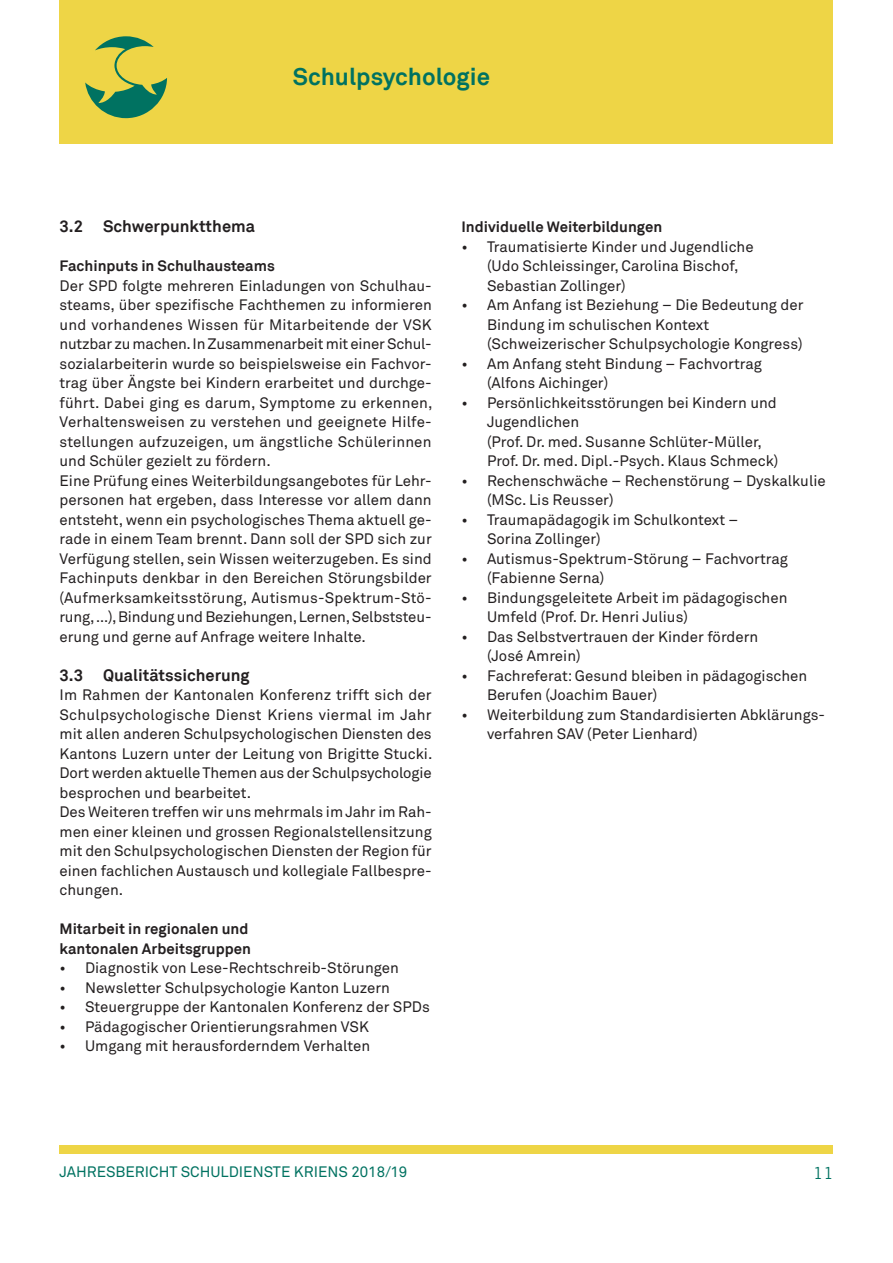
<style>
.page{position:relative;width:893px;height:1263px;background:#fff}
.page>*{position:absolute;margin:0;border:0;box-sizing:border-box;transform-origin:0 0}
.seitentitel{font:700 24px "Akkurat";color:#007261}
.zwischentitel{font:700 16.5px "Akkurat";color:#231f20}
.t1{font:16.5px "Trade Gothic LT Std";color:#007261}
.fliesstext_zweispalt{font:15px/19.5px "Akkurat";color:#231f20}
.untertitel{font:700 15px/19.5px "Akkurat";color:#231f20}
.t2{font:15px "Akkurat";color:#007261}
</style>
<div class="page">
<div style="left:60px;top:1145px;width:773px;height:9px;background:#eed546"></div>
<div style="left:60px;top:0;width:773px;height:144px;background:#eed546"></div>
<svg style="left:85px;top:36px;width:82px;height:82px"></svg>
<p class="seitentitel" style="left:293px;top:62px;width:199px">Schulpsychologie</p>
<p class="zwischentitel" style="left:60px;top:216px;width:197px">3.2 Schwerpunktthema</p>
<p class="untertitel" style="left:60px;top:256px;width:217px">Fachinputs in Schulhausteams</p>
<p class="fliesstext_zweispalt" style="left:60px;top:276px;width:374px;text-align:justify">Der SPD folgte mehreren Einladungen von Schulhau&shy;steams, über spezifische Fachthemen zu informieren und vorhandenes Wissen für Mitarbeitende der VSK nutzbar zu machen. In Zusammenarbeit mit einer Schul&shy;sozialarbeiterin wurde so beispielsweise ein Fachvor&shy;trag über Ängste bei Kindern erarbeitet und durchge&shy;führt. Dabei ging es darum, Symptome zu erkennen, Verhaltensweisen zu verstehen und geeignete Hilfe&shy;stellungen aufzuzeigen, um ängstliche Schülerinnen und Schüler gezielt zu fördern.</p>
<p class="fliesstext_zweispalt" style="left:60px;top:471px;width:374px;text-align:justify">Eine Prüfung eines Weiterbildungsangebotes für Lehr&shy;personen hat ergeben, dass Interesse vor allem dann entsteht, wenn ein psychologisches Thema aktuell ge&shy;rade in einem Team brennt. Dann soll der SPD sich zur Verfügung stellen, sein Wissen weiterzugeben. Es sind Fachinputs denkbar in den Bereichen Störungsbilder (Aufmerksamkeitsstörung, Autismus-Spektrum-Stö&shy;rung, …), Bindung und Beziehungen, Lernen, Selbststeu&shy;erung und gerne auf Anfrage weitere Inhalte.</p>
<p class="zwischentitel" style="left:60px;top:664px;width:192px">3.3 Qualitätssicherung</p>
<p class="fliesstext_zweispalt" style="left:60px;top:686px;width:374px;text-align:justify">Im Rahmen der Kantonalen Konferenz trifft sich der Schulpsychologische Dienst Kriens viermal im Jahr mit allen anderen Schulpsychologischen Diensten des Kantons Luzern unter der Leitung von Brigitte Stucki.<br>Dort werden aktuelle Themen aus der Schulpsychologie besprochen und bearbeitet.</p>
<p class="fliesstext_zweispalt" style="left:60px;top:803px;width:374px;text-align:justify">Des Weiteren treffen wir uns mehrmals im Jahr im Rah&shy;men einer kleinen und grossen Regionalstellensitzung mit den Schulpsychologischen Diensten der Region für einen fachlichen Austausch und kollegiale Fallbespre&shy;chungen.</p>
<p class="untertitel" style="left:60px;top:919px;width:193px">Mitarbeit in regionalen und kantonalen Arbeitsgruppen</p>
<p class="fliesstext_zweispalt" style="left:60px;top:959px;width:341px">• Diagnostik von Lese-Rechtschreib-Störungen</p>
<p class="fliesstext_zweispalt" style="left:60px;top:978px;width:332px">• Newsletter Schulpsychologie Kanton Luzern</p>
<p class="fliesstext_zweispalt" style="left:60px;top:998px;width:372px">• Steuergruppe der Kantonalen Konferenz der SPDs</p>
<p class="fliesstext_zweispalt" style="left:60px;top:1017px;width:311px">• Pädagogischer Orientierungsrahmen VSK</p>
<p class="fliesstext_zweispalt" style="left:60px;top:1037px;width:312px">• Umgang mit herausforderndem Verhalten</p>
<p class="untertitel" style="left:461px;top:217px;width:202px">Individuelle Weiterbildungen</p>
<p class="fliesstext_zweispalt" style="left:487px;top:237px;width:268px;text-indent:-26px">• Traumatisierte Kinder und Jugendliche (Udo Schleissinger, Carolina Bischof,<br>Sebastian Zollinger)</p>
<p class="fliesstext_zweispalt" style="left:487px;top:296px;width:318px;text-indent:-26px">• Am Anfang ist Beziehung – Die Bedeutung der<br>Bindung im schulischen Kontext (Schweizerischer Schulpsychologie Kongress)</p>
<p class="fliesstext_zweispalt" style="left:487px;top:354px;width:276px;text-indent:-26px">• Am Anfang steht Bindung – Fachvortrag (Alfons Aichinger)</p>
<p class="fliesstext_zweispalt" style="left:487px;top:393px;width:293px;text-indent:-26px">• Persönlichkeitsstörungen bei Kindern und Jugendlichen<br>(Prof. Dr. med. Susanne Schlüter-Müller, Prof. Dr. med. Dipl.-Psych. Klaus Schmeck)</p>
<p class="fliesstext_zweispalt" style="left:487px;top:471px;width:340px;text-indent:-26px">• Rechenschwäche – Rechenstörung – Dyskalkulie (MSc. Lis Reusser)</p>
<p class="fliesstext_zweispalt" style="left:487px;top:510px;width:253px;text-indent:-26px">• Traumapädagogik im Schulkontext –<br>Sorina Zollinger)</p>
<p class="fliesstext_zweispalt" style="left:487px;top:549px;width:302px;text-indent:-26px">• Autismus-Spektrum-Störung – Fachvortrag (Fabienne Serna)</p>
<p class="fliesstext_zweispalt" style="left:487px;top:588px;width:302px;text-indent:-26px">• Bindungsgeleitete Arbeit im pädagogischen<br>Umfeld (Prof. Dr. Henri Julius)</p>
<p class="fliesstext_zweispalt" style="left:487px;top:627px;width:273px;text-indent:-26px">• Das Selbstvertrauen der Kinder fördern (José Amrein)</p>
<p class="fliesstext_zweispalt" style="left:487px;top:666px;width:322px;text-indent:-26px">• Fachreferat: Gesund bleiben in pädagogischen<br>Berufen (Joachim Bauer)</p>
<p class="fliesstext_zweispalt" style="left:487px;top:705px;width:340px;text-indent:-26px">• Weiterbildung zum Standardisierten Abklärungs&shy;verfahren SAV (Peter Lienhard)</p>
<p class="t2" style="left:60px;top:1163px;width:349px">JAHRESBERICHT SCHULDIENSTE KRIENS 2018/19</p>
<p class="t1" style="left:813px;top:1163px;width:22px">11</p>
</div>
